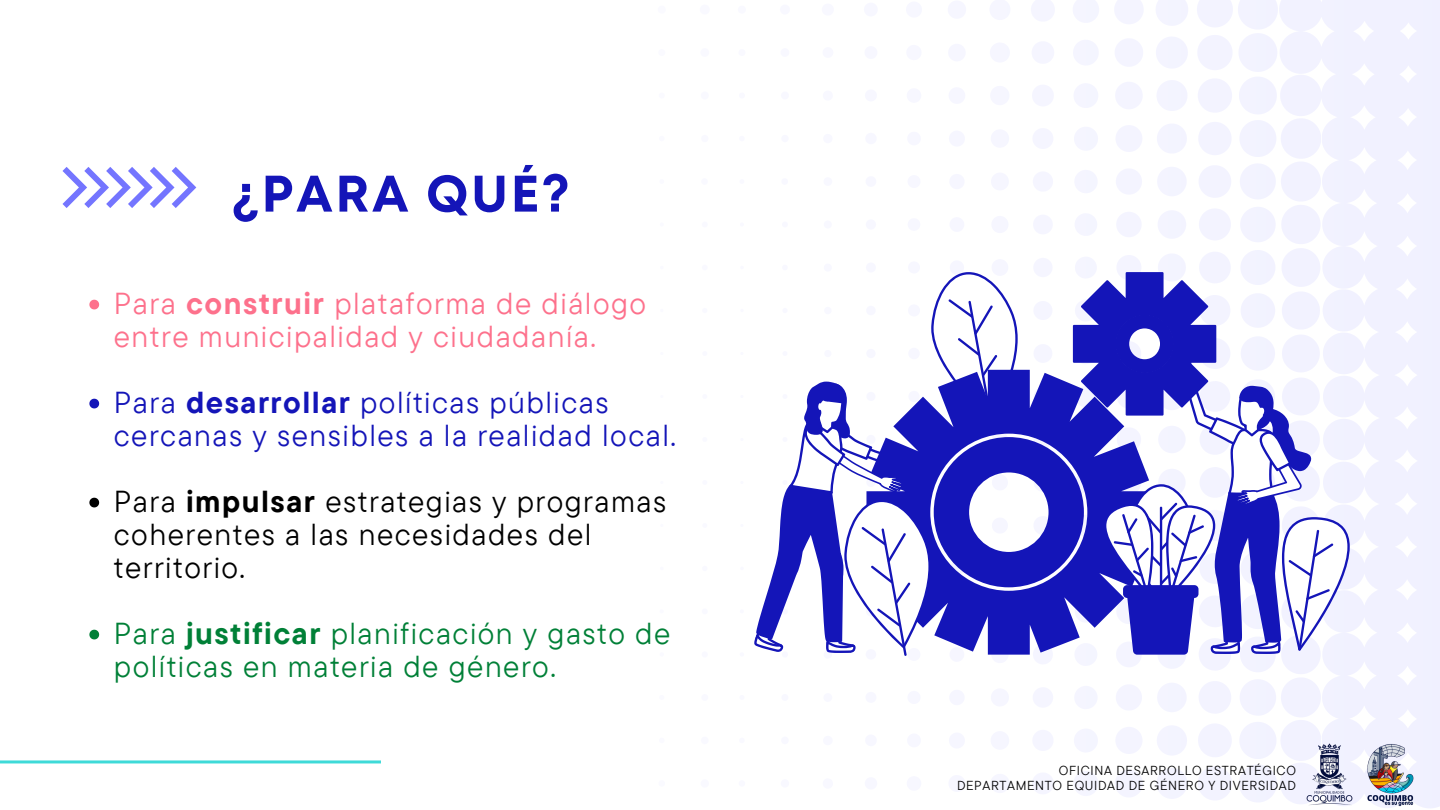
<style>
.page{position:relative;width:1440px;height:810px;background:#fff}
.page>*{position:absolute;margin:0;border:0;box-sizing:border-box;transform-origin:0 0}
.t1{font:700 51.3px "Mont";letter-spacing:.05em;color:#1415b8}
.t2{font:30.3px/33px "TT Commons Pro";letter-spacing:.05em;color:#000}
.t3{font:30.3px/33px "TT Commons Pro";letter-spacing:.05em;color:#1415b8}
.t4{font:30.3px/33px "TT Commons Pro";letter-spacing:.05em;color:#fd718c}
.t5{font:30.3px/33px "TT Commons Pro";letter-spacing:.05em;color:#008037}
.t6{font:13px/15px "TT Commons Pro";letter-spacing:.05em;color:#000;text-align:right}
.s1{font-weight:700}
</style>
<div class="page">
<hr style="left:0;top:760px;width:381px;height:3px;background:#3edad8">
<svg style="left:1086px;top:0;width:354px;height:808px;fill:#f3f3ff"></svg>
<img style="left:1296px;top:738px;width:128px;height:70px">
<svg style="left:63px;top:167px;width:133px;height:41px"></svg>
<svg style="left:754px;top:270px;width:637px;height:386px"></svg>
<svg style="left:89px;top:300px;width:10px;height:9px"></svg>
<svg style="left:89px;top:399px;width:10px;height:9px"></svg>
<svg style="left:89px;top:498px;width:10px;height:9px"></svg>
<svg style="left:89px;top:630px;width:10px;height:9px"></svg>
<h1 class="t1" style="left:232px;top:174px;width:339px">¿PARA QUÉ?</h1>
<p class="t4" style="left:114px;top:286px;width:534px">Para <span class="s1">construir</span> plataforma de diálogo entre municipalidad y ciudadanía.</p>
<p class="t3" style="left:114px;top:385px;width:564px">Para <span class="s1">desarrollar</span> políticas públicas cercanas y sensibles a la realidad local.</p>
<p class="t2" style="left:114px;top:484px;width:554px">Para <span class="s1">impulsar</span> estrategias y programas coherentes a las necesidades del territorio.</p>
<p class="t5" style="left:114px;top:616px;width:558px">Para <span class="s1">justificar</span> planificación y gasto de políticas en materia de género.</p>
<p class="t6" style="left:957px;top:763px;width:340px">OFICINA DESARROLLO ESTRATÉGICO<br>DEPARTAMENTO EQUIDAD DE GÉNERO Y DIVERSIDAD</p>
</div>
